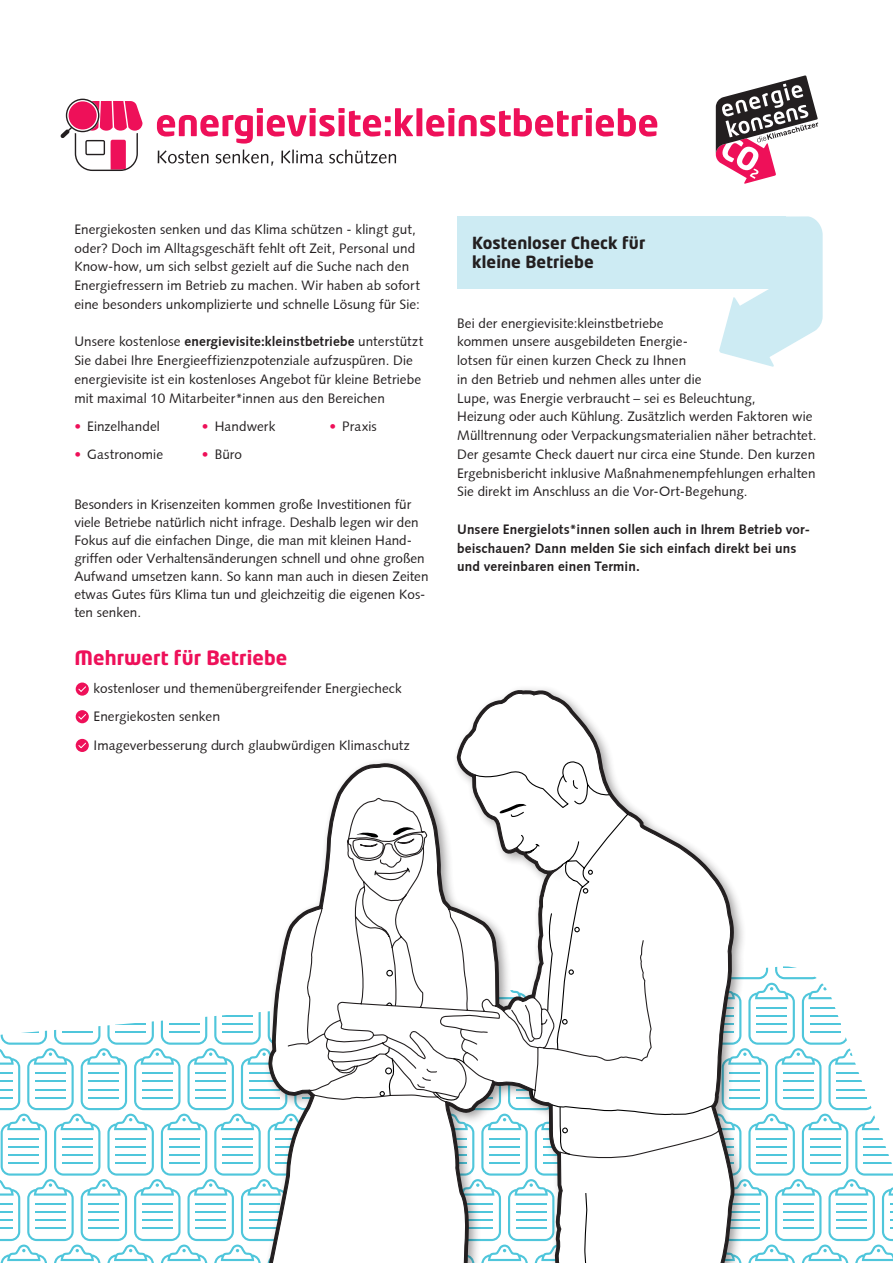
<style>
.page{position:relative;width:893px;height:1263px;background:#fff}
.page>*{position:absolute;margin:0;border:0;box-sizing:border-box;transform-origin:0 0}
.Subheadline_NeoTech{font:700 19.5px "Neo Tech Std";letter-spacing:.005em;color:#ee1059}
.Subheadline_NeoTech-2{font:700 16.5px/19.8px "Neo Tech Std";letter-spacing:.005em;color:#231f20}
.Copy_A4_Syntax_roman{font:13.5px/18.8px "Syntaxroman";letter-spacing:.005em;color:#231f20}
.Copy_A4_Syntax_roman-2{font:13.5px/18.8px "Syntaxbold";letter-spacing:.01em;color:#231f20}
.s1{font-family:"Syntaxbold"}
.s2{color:#ee1059}
</style>
<div class="page">
<svg style="left:716px;top:75px;width:102px;height:109px"></svg>
<div style="left:457px;top:216px;width:329px;height:73px;background:#cdebf3"></div>
<svg style="left:719px;top:216px;width:104px;height:151px"></svg>
<svg style="left:158px;top:150px;width:50px;height:13px"></svg>
<svg style="left:216px;top:150px;width:57px;height:16px"></svg>
<svg style="left:281px;top:150px;width:42px;height:13px"></svg>
<svg style="left:329px;top:150px;width:67px;height:13px"></svg>
<svg style="left:157px;top:108px;width:256px;height:36px"></svg>
<div style="left:416px;top:108px;width:6px;height:28px;background:#ee1059"></div>
<svg style="left:426px;top:108px;width:231px;height:29px"></svg>
<svg style="left:61px;top:99px;width:82px;height:72px"></svg>
<svg style="left:76px;top:682px;width:13px;height:14px"></svg>
<svg style="left:78px;top:686px;width:9px;height:6px"></svg>
<svg style="left:76px;top:710px;width:13px;height:13px"></svg>
<svg style="left:78px;top:713px;width:9px;height:7px"></svg>
<svg style="left:76px;top:739px;width:13px;height:13px"></svg>
<svg style="left:78px;top:742px;width:9px;height:7px"></svg>
<svg style="left:326px;top:691px;width:361px;height:153px"></svg>
<svg style="left:357px;top:831px;width:17px;height:7px"></svg>
<svg style="left:374px;top:762px;width:255px;height:82px"></svg>
<svg style="left:499px;top:802px;width:27px;height:12px"></svg>
<svg style="left:0;top:844px;width:893px;height:419px"></svg>
<p class="Copy_A4_Syntax_roman" style="left:74px;top:220px;width:347px">Energiekosten senken und das Klima schützen - klingt gut, oder? Doch im Alltagsgeschäft fehlt oft Zeit, Personal und Know-how, um sich selbst gezielt auf die Suche nach den Energiefressern im Betrieb zu machen. Wir haben ab sofort eine besonders unkomplizierte und schnelle Lösung für Sie:</p>
<p class="Copy_A4_Syntax_roman" style="left:74px;top:332px;width:350px">Unsere kostenlose <span class="s1">energievisite:kleinstbetriebe</span> unterstützt Sie dabei Ihre Energieeffizienzpotenziale aufzuspüren. Die energievisite ist ein kostenloses Angebot für kleine Betriebe mit maximal 10 Mitarbeiter*innen aus den Bereichen</p>
<p class="Copy_A4_Syntax_roman" style="left:74px;top:417px;width:87px"><span class="s2">•</span> Einzelhandel</p>
<p class="Copy_A4_Syntax_roman" style="left:74px;top:445px;width:90px"><span class="s2">•</span> Gastronomie</p>
<p class="Copy_A4_Syntax_roman" style="left:202px;top:417px;width:75px"><span class="s2">•</span> Handwerk</p>
<p class="Copy_A4_Syntax_roman" style="left:202px;top:445px;width:41px"><span class="s2">•</span> Büro</p>
<p class="Copy_A4_Syntax_roman" style="left:330px;top:417px;width:49px"><span class="s2">•</span> Praxis</p>
<p class="Copy_A4_Syntax_roman" style="left:74px;top:495px;width:356px;line-height:18px">Besonders in Krisenzeiten kommen große Investitionen für viele Betriebe natürlich nicht infrage. Deshalb legen wir den Fokus auf die einfachen Dinge, die man mit kleinen Hand&shy;griffen oder Verhaltensänderungen schnell und ohne großen Aufwand umsetzen kann. So kann man auch in diesen Zeiten etwas Gutes fürs Klima tun und gleichzeitig die eigenen Kos&shy;ten senken.</p>
<p class="Subheadline_NeoTech" style="left:74px;top:645px;width:214px">Mehrwert für Betriebe</p>
<p class="Copy_A4_Syntax_roman" style="left:94px;top:679px;width:310px">kostenloser und themenübergreifender Energiecheck</p>
<p class="Copy_A4_Syntax_roman" style="left:94px;top:707px;width:128px">Energiekosten senken</p>
<p class="Copy_A4_Syntax_roman" style="left:94px;top:735px;width:318px">Imageverbesserung durch glaubwürdigen Klimaschutz</p>
<p class="Subheadline_NeoTech-2" style="left:472px;top:232px;width:175px">Kostenloser Check für kleine Betriebe</p>
<p class="Copy_A4_Syntax_roman" style="left:457px;top:314px;width:361px">Bei der energievisite:kleinstbetriebe<br>kommen unsere ausgebildeten Energie-<br>lotsen für einen kurzen Check zu Ihnen<br>in den Betrieb und nehmen alles unter die<br>Lupe, was Energie verbraucht – sei es Beleuchtung,<br>Heizung oder auch Kühlung. Zusätzlich werden Faktoren wie Mülltrennung oder Verpackungsmaterialien näher betrachtet.<br>Der gesamte Check dauert nur circa eine Stunde. Den kurzen Ergebnisbericht inklusive Maßnahmenempfehlungen erhalten Sie direkt im Anschluss an die Vor-Ort-Begehung.</p>
<p class="Copy_A4_Syntax_roman-2" style="left:457px;top:520px;width:354px">Unsere Energielots*innen sollen auch in Ihrem Betrieb vor&shy;beischauen? Dann melden Sie sich einfach direkt bei uns und vereinbaren einen Termin.</p>
</div>
